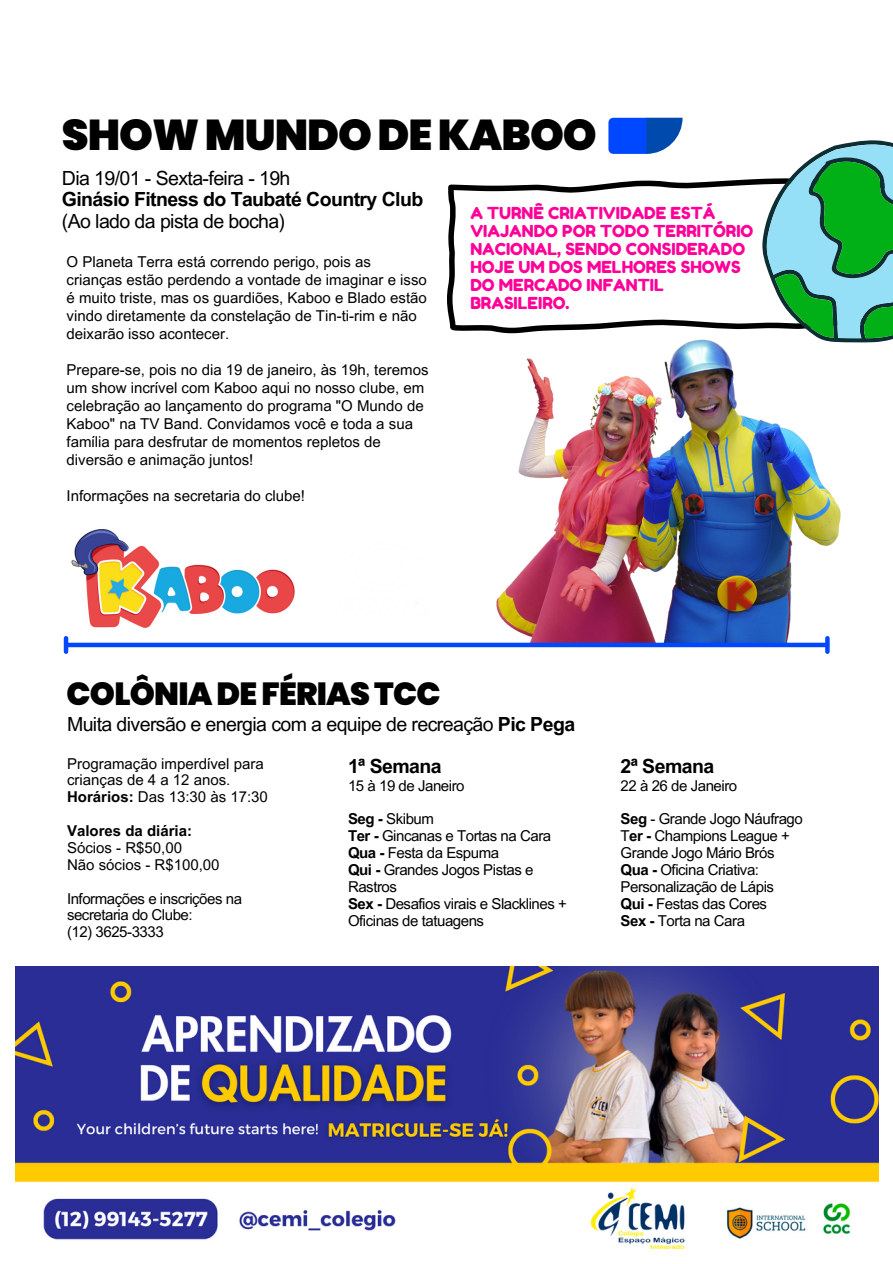
<style>
.page{position:relative;width:893px;height:1264px;background:#fff}
.page>*{position:absolute;margin:0;border:0;box-sizing:border-box;transform-origin:0 0}
.t1{font:900 43.05px "Poppins";letter-spacing:-.025em;color:#000}
.t2{font:900 31.95px "Poppins";letter-spacing:-.025em;color:#000}
.t3{font:19.5px "Arial MT Pro";letter-spacing:-.03em;color:#000}
.t4{font:700 19.5px "Arial MT Pro";letter-spacing:-.03em;color:#000}
.t5{font:16.5px/18px "Fredoka One";color:#ff0198}
.t6{font:15px/18px "Arial MT Pro";color:#000}
.t7{font:15px/16.8px "Arial MT Pro";letter-spacing:-.03em;color:#000}
.t8{font:700 15px "Arial MT Pro";color:#000}
.s1{font-weight:700}
</style>
<div class="page">
<img style="left:496px;top:333px;width:350px;height:312px">
<div style="left:67px;top:642px;width:759px;height:5px;background:#0048ff"></div>
<hr style="left:64px;top:638px;width:4px;height:13px;background:#0048ff">
<svg style="left:825px;top:638px;width:4px;height:13px"></svg>
<img style="left:71px;top:529px;width:224px;height:99px">
<div style="left:608px;top:118px;width:42px;height:36px;background:#0048ff;border-radius:5px"></div>
<svg style="left:646px;top:118px;width:36px;height:36px"></svg>
<svg style="left:447px;top:178px;width:314px;height:155px"></svg>
<svg style="left:761px;top:140px;width:131px;height:202px"></svg>
<img style="left:15px;top:966px;width:863px;height:282px">
<p class="t1" style="left:62px;top:105px;width:536px">SHOWMUNDODEKABOO</p>
<p class="t3" style="left:62px;top:171px;width:230px">Dia 19/01 - Sexta-feira - 19h</p>
<p class="t4" style="left:62px;top:192px;width:363px">Ginásio Fitness do Taubaté Country Club</p>
<p class="t3" style="left:62px;top:213px;width:225px">(Ao lado da pista de bocha)</p>
<p class="t5" style="left:470px;top:204px;width:284px">A TURNÊ CRIATIVIDADE ESTÁ<br>VIAJANDO POR TODO TERRITÓRIO<br>NACIONAL, SENDO CONSIDERADO<br>HOJE UM DOS MELHORES SHOWS<br>DO MERCADO INFANTIL<br>BRASILEIRO.</p>
<p class="t6" style="left:67px;top:254px;width:362px">O Planeta Terra está correndo perigo, pois as crianças estão perdendo a vontade de imaginar e isso é muito triste, mas os guardiões, Kaboo e Blado estão vindo diretamente da constelação de Tin-ti-rim e não deixarão isso acontecer.</p>
<p class="t6" style="left:67px;top:362px;width:363px">Prepare-se, pois no dia 19 de janeiro, às 19h, teremos um show incrível com Kaboo aqui no nosso clube, em celebração ao lançamento do programa "O Mundo de Kaboo" na TV Band. Convidamos você e toda a sua família para desfrutar de momentos repletos de diversão e animação juntos!</p>
<p class="t6" style="left:67px;top:488px;width:240px">Informações na secretaria do clube!</p>
<p class="t2" style="left:67px;top:671px;width:375px">COLÔNIADEFÉRIASTCC</p>
<p class="t3" style="left:67px;top:716px;width:509px">Muita diversão e energia com a equipe de recreação <span class="s1">Pic Pega</span></p>
<p class="t6" style="left:67px;top:756px;width:198px;line-height:16.8px">Programação imperdível para crianças de 4 a 12 anos.</p>
<p class="t6" style="left:67px;top:790px;width:202px"><span class="s1">Horários:</span> Das 13:30 às 17:30</p>
<p class="t8" style="left:67px;top:825px;width:127px">Valores da diária:</p>
<p class="t6" style="left:67px;top:840px;width:117px">Sócios - R$50,00</p>
<p class="t6" style="left:67px;top:857px;width:154px">Não sócios - R$100,00</p>
<p class="t7" style="left:67px;top:891px;width:176px">Informações e inscrições na secretaria do Clube:</p>
<p class="t7" style="left:67px;top:925px;width:98px">(12) 3625-3333</p>
<p class="t4" style="left:348px;top:758px;width:95px">1ª Semana</p>
<p class="t7" style="left:348px;top:778px;width:118px">15 à 19 de Janeiro</p>
<p class="t6" style="left:348px;top:812px;width:87px"><span class="s1">Seg -</span> Skibum</p>
<p class="t7" style="left:348px;top:829px;width:205px"><span class="s1">Ter -</span> Gincanas e Tortas na Cara</p>
<p class="t7" style="left:348px;top:846px;width:153px"><span class="s1">Qua -</span> Festa da Espuma</p>
<p class="t7" style="left:348px;top:863px;width:187px"><span class="s1">Qui -</span> Grandes Jogos Pistas e<br>Rastros</p>
<p class="t7" style="left:348px;top:897px;width:220px"><span class="s1">Sex -</span> Desafios virais e Slacklines +<br>Oficinas de tatuagens</p>
<p class="t4" style="left:620px;top:758px;width:95px">2ª Semana</p>
<p class="t7" style="left:620px;top:778px;width:118px">22 à 26 de Janeiro</p>
<p class="t7" style="left:620px;top:812px;width:184px"><span class="s1">Seg</span> - Grande Jogo Náufrago</p>
<p class="t7" style="left:620px;top:829px;width:171px">T<span class="s1">er -</span> Champions League +</p>
<p class="t7" style="left:620px;top:846px;width:155px">Grande Jogo Mário Brós</p>
<p class="t7" style="left:620px;top:863px;width:155px"><span class="s1">Qua -</span> Oficina Criativa:<br>Personalização de Lápis</p>
<p class="t7" style="left:620px;top:897px;width:148px"><span class="s1">Qui -</span> Festas das Cores</p>
<p class="t7" style="left:620px;top:913px;width:126px"><span class="s1">Sex -</span> Torta na Cara</p>
</div>
